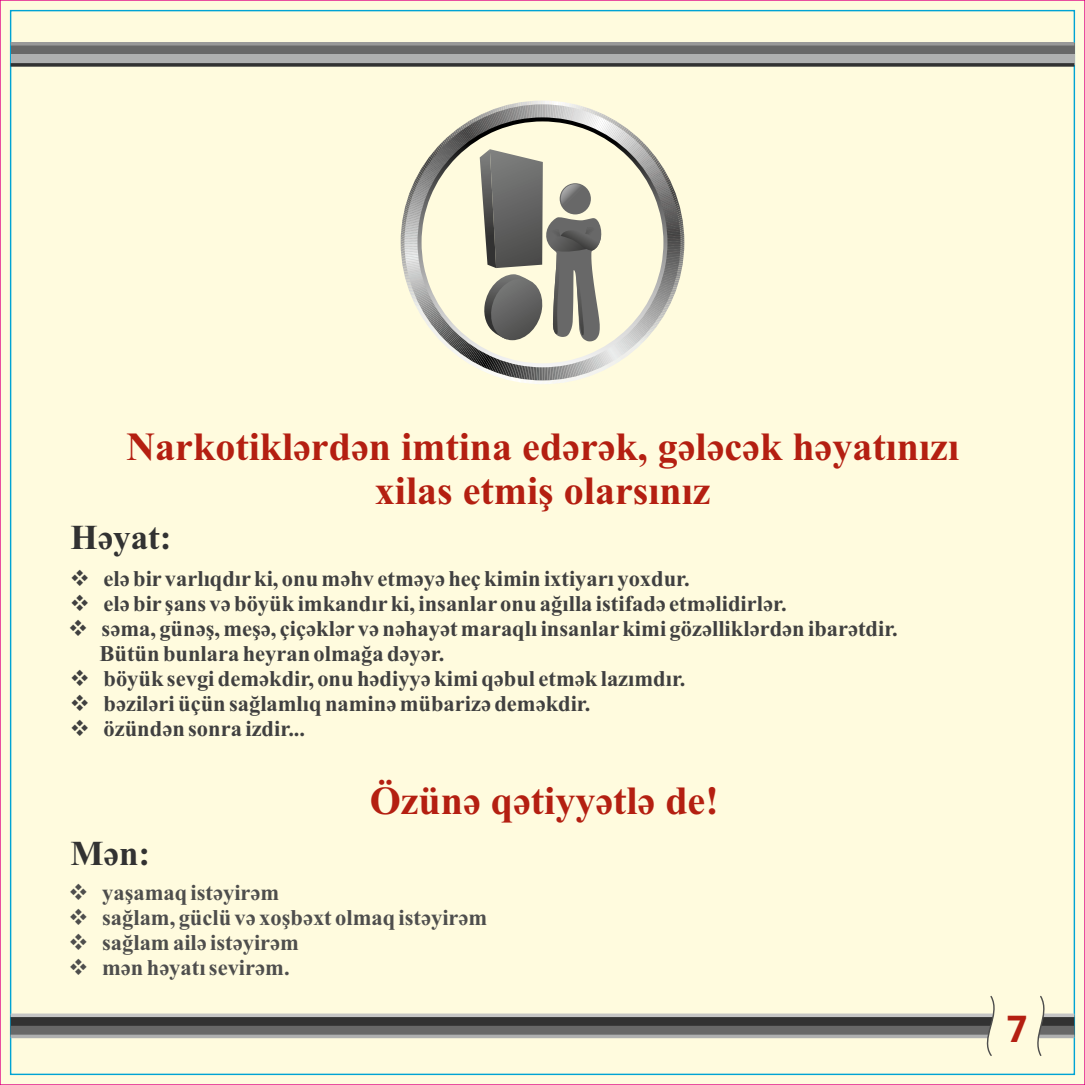
<style>
.page{position:relative;width:1085px;height:1085px;background:#fff}
.page>*{position:absolute;margin:0;border:0;box-sizing:border-box;transform-origin:0 0}
.t1{font:700 40px/44.2px "Times New Roman";color:#b41f11;text-align:center}
.t2{font:700 37.5px "Segoe UI";color:#b41f11}
.t3{font:700 35px "Times New Roman";color:#323232}
.t4{font:700 22.5px/25px "Times New Roman";color:#404040}
.t5{font:700 22.5px "Times New Roman";color:#4e4e4d}
</style>
<div class="page">
<div style="left:0;top:0;width:1084px;height:1084px;background:#fffbde"></div>
<svg style="left:400px;top:100px;width:284px;height:284px;background:#cbc9b7"></svg>
<div style="left:11px;top:44px;width:1063px;height:21px;background:#686868"></div>
<div style="left:11px;top:54px;width:1063px;height:11px;background:#afb0b0"></div>
<svg style="left:11px;top:63px;width:1063px;height:4px;background:#464543"></svg>
<svg style="left:11px;top:42px;width:1063px;height:4px;background:#939393"></svg>
<svg style="left:11px;top:994px;width:1063px;height:63px;background:#c7c5b3"></svg>
<h1 class="t1" style="left:126px;top:428px;width:834px">Narkotiklərdən imtina edərək, gələcək həyatınızı xilas etmiş olarsınız</h1>
<h3 class="t3" style="left:70px;top:525px;width:103px">Həyat:</h3>
<p class="t4" style="left:70px;top:568px;width:621px">❖ elə bir varlıqdırki, onu məhv etməyə heç kimin ixtiyarı yoxdur.</p>
<p class="t4" style="left:70px;top:593px;width:718px">❖ elə bir şans və böyük imkandırki, insanlar onu ağılla istifadə etməlidirlər.</p>
<p class="t4" style="left:99px;top:618px;width:799px;text-indent:-31px">❖ səma, günəş, meşə, çiçəklər və nəhayət maraqlı insanlarkimi gözəlliklərdən ibarətdir.<br>Bütün bunlara heyran olmağa dəyər.</p>
<p class="t4" style="left:70px;top:668px;width:617px">❖ böyük sevgi deməkdir, onu hədiyyə kimi qəbul etmək lazımdır.</p>
<p class="t4" style="left:70px;top:693px;width:522px">❖ bəziləri üçün sağlamlıq naminə mübarizə deməkdir.</p>
<p class="t4" style="left:70px;top:718px;width:237px">❖ özündən sonra izdir...</p>
<h1 class="t1" style="left:369px;top:782px;width:350px">Özünə qətiyyətlə de!</h1>
<h3 class="t3" style="left:70px;top:841px;width:81px">Mən:</h3>
<p class="t5" style="left:69px;top:884px;width:212px">❖ yaşamaq istəyirəm</p>
<p class="t5" style="left:69px;top:909px;width:420px">❖ sağlam, güclü və xoşbəxt olmaq istəyirəm</p>
<p class="t5" style="left:69px;top:934px;width:232px">❖ sağlam ailə istəyirəm</p>
<p class="t5" style="left:69px;top:959px;width:222px">❖ mən həyatı sevirəm.</p>
<h2 class="t2" style="left:1005px;top:1014px;width:23px">7</h2>
</div>
